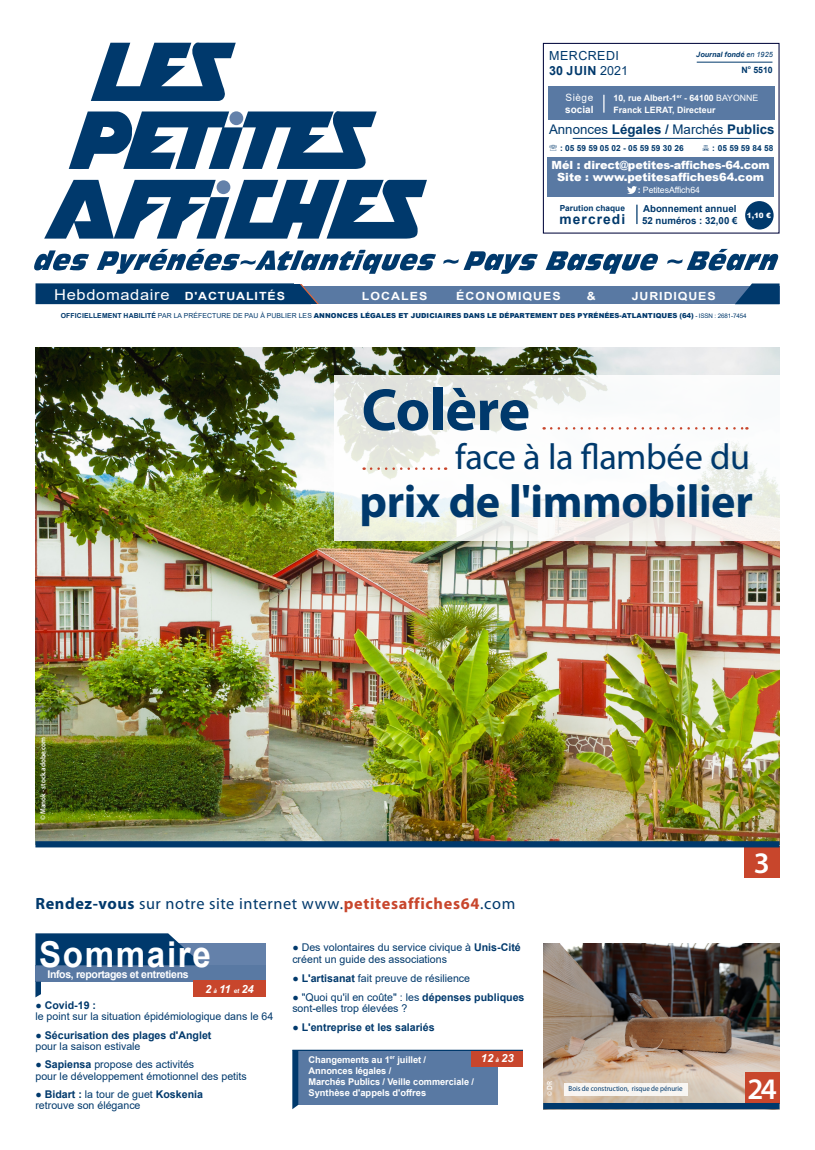
<style>
.page{position:relative;width:815px;height:1150px;background:#fff}
.page>*{position:absolute;margin:0;border:0;box-sizing:border-box;transform-origin:0 0}
.t1{font:700 60px "Myriad Pro";letter-spacing:-.01em;color:#00396c}
.t2{font:700 46.25px "Myriad Pro";letter-spacing:-.01em;color:#00396c}
.t3{font:36.25px "Myriad Pro";letter-spacing:-.015em;color:#00396c}
.t4{font:700 35.62px "Arial";letter-spacing:.05em;color:#fff;scale:.93 1}
.t5{font:600 29.88px "Myriad Pro";color:#fff}
.t6{font:700 22.5px "Arial";letter-spacing:.05em;color:#fff}
.t7{font:16.25px "Myriad Pro";letter-spacing:.03em;color:#00396c}
.t8{font:15px "Arial";letter-spacing:.04em;color:#fff;scale:1.1 1}
.t9{font:700 13.75px "Arial";letter-spacing:.08em;color:#00396c}
.t10{font:13.25px "Arial";color:#00396c}
.t11{font:12.5px "Arial";color:#00396c}
.t12{font:700 12.5px "Arial";color:#00396c}
.t13{font:900 11.25px/11.9px "Arial";letter-spacing:-.005em;color:#fff;text-align:center}
.t14{font:700 11.25px "Arial";letter-spacing:.085em;color:#fff;scale:1.1 1}
.t15{font:italic 700 11.25px "Arial";color:#fff}
.t16{font:italic 700 11.12px "Arial";color:#fff}
.t17{font:10.62px/11.2px "Arial";color:#00396c}
.t18{font:700 10.62px/11.2px "Arial";color:#00396c}
.t19{font:700 10.62px "Arial";letter-spacing:-.03em;color:#fff}
.t20{font:700 10px "Arial";color:#fff}
.t21{font:10px "Arial";letter-spacing:.06em;color:#fff}
.t22{font:700 9.75px/12.5px "Arial";color:#00396c}
.t23{font:700 9.38px/11.2px "Arial";letter-spacing:-.01em;color:#fff}
.t24{font:700 8.75px/12px "Arial";color:#fff}
.t25{font:8.75px "Arial";letter-spacing:-.01em;color:#fff}
.t26{font:700 8.75px "Arial";color:#00396c}
.t27{font:700 8.38px "Arial";color:#00396c}
.t28{font:7.5px "Myriad Pro";color:#00396c;scale:.93 1}
.t29{font:600 7.5px "Myriad Pro";color:#fff;scale:.93 1}
.t30{font:italic 700 7.25px "Arial";color:#00396c}
.t31{font:900 7.25px "Arial";color:#fff}
.t32{font:900 6.88px "Arial";letter-spacing:.015em;color:#00396c}
.s1{font-weight:400}
.s2{font-weight:700}
.s3{font-weight:700;font-size:11.25px}
.s4{font-weight:400;font-size:6.25px}
.s5{font-weight:700;color:#c8462c}
.s6{font-size:6.25px}
</style>
<div class="page">
<div style="left:291px;top:286px;width:489px;height:18px;background:#5979a3"></div>
<svg style="left:735px;top:283px;width:45px;height:21px"></svg>
<svg style="left:91px;top:43px;width:145px;height:58px"></svg>
<svg style="left:44px;top:180px;width:383px;height:59px"></svg>
<svg style="left:69px;top:111px;width:308px;height:58px"></svg>
<div style="left:229px;top:111px;width:14px;height:14px;background:#6481aa;border-radius:50%"></div>
<div style="left:217px;top:180px;width:13px;height:14px;background:#6481aa;border-radius:50%"></div>
<svg style="left:34px;top:250px;width:55px;height:20px"></svg>
<svg style="left:546px;top:251px;width:112px;height:23px"></svg>
<svg style="left:667px;top:249px;width:111px;height:21px"></svg>
<svg style="left:443px;top:251px;width:95px;height:23px"></svg>
<svg style="left:97px;top:249px;width:339px;height:25px"></svg>
<div style="left:543px;top:43px;width:237px;height:191px;border:1px solid #00063b"></div>
<div style="left:547px;top:157px;width:227px;height:40px;background:#5979a3"></div>
<div style="left:548px;top:86px;width:227px;height:34px;background:#5979a3"></div>
<svg style="left:636px;top:205px;width:2px;height:19px"></svg>
<hr style="left:697px;top:62px;width:75px;height:1px;background:#00396c">
<hr style="left:573px;top:138px;width:176px;height:1px;background:#00396c">
<svg style="left:603px;top:95px;width:2px;height:18px"></svg>
<svg style="left:627px;top:186px;width:9px;height:7px"></svg>
<div style="left:745px;top:201px;width:29px;height:29px;background:#00396c;border-radius:50%"></div>
<svg style="left:36px;top:283px;width:283px;height:22px;background:#134776"></svg>
<div style="left:311px;top:304px;width:19px;height:5px;background:#fff"></div>
<div style="left:35px;top:965px;width:231px;height:17px;background:#5979a3"></div>
<div style="left:295px;top:1050px;width:202px;height:55px;background:#5979a3"></div>
<svg style="left:35px;top:981px;width:6px;height:16px"></svg>
<div style="left:81px;top:943px;width:185px;height:22px;background:#6481aa"></div>
<svg style="left:35px;top:933px;width:168px;height:32px;background:#164978"></svg>
<svg style="left:292px;top:1051px;width:6px;height:58px"></svg>
<div style="left:193px;top:980px;width:73px;height:17px;background:#c8462c"></div>
<div style="left:472px;top:1050px;width:51px;height:16px;background:#c8462c"></div>
<hr style="left:292px;top:1050px;width:231px;height:1px;background:#00396c">
<img style="left:543px;top:943px;width:237px;height:160px">
<div style="left:564px;top:1082px;width:124px;height:13px;background:#f8f5f2"></div>
<img style="left:35px;top:347px;width:745px;height:494px">
<svg style="left:334px;top:375px;width:446px;height:165px"></svg>
<svg style="left:371px;top:464px;width:75px;height:6px"></svg>
<svg style="left:551px;top:427px;width:196px;height:3px"></svg>
<div style="left:745px;top:1072px;width:35px;height:31px;background:#c8462c"></div>
<div style="left:744px;top:846px;width:36px;height:31px;background:#c8462c"></div>
<div style="left:35px;top:841px;width:745px;height:6px;background:#00396c"></div>
<div style="left:543px;top:1103px;width:237px;height:6px;background:#00396c"></div>
<p class="t11" style="left:549px;top:47px;width:20px">Mercredi</p>
<p class="t12" style="left:549px;top:62px;width:33px">30 juin</p>
<p class="t11" style="left:600px;top:62px;width:29px">2021</p>
<p class="t24" style="left:613px;top:92px;width:146px">10, rue Albert-1<sup>er</sup> - 64100 <span class="s1">BAYONNE<br></span>Franck LERAT, Directeur</p>
<p class="t30" style="left:696px;top:50px;width:78px">Journal fondé <span class="s1">en 1925</span></p>
<p class="t26" style="left:741px;top:64px;width:33px">N<sup>o</sup> 5510</p>
<p class="t21" style="left:565px;top:90px;width:29px">Siège</p>
<p class="t20" style="left:565px;top:102px;width:30px">social</p>
<p class="t10" style="left:549px;top:120px;width:227px">Annonces <span class="s2">Légales /</span> Marchés <span class="s2">Publics</span></p>
<p class="t27" style="left:560px;top:142px;width:125px">: 05 59 59 05 02 - 05 59 59 30 26</p>
<p class="t27" style="left:712px;top:142px;width:63px">: 05 59 59 84 58</p>
<p class="t13" style="left:552px;top:159px;width:220px">Mél : direct@petites-affiches-64.com<br>Site : www.petitesaffiches64.com</p>
<p class="t25" style="left:638px;top:184px;width:64px"><span class="s2">:</span> PetitesAffich64</p>
<p class="t31" style="left:747px;top:210px;width:25px">1,10 €</p>
<p class="t27" style="left:560px;top:202px;width:67px">Parution chaque</p>
<p class="t9" style="left:559px;top:209px;width:67px">mercredi</p>
<p class="t22" style="left:642px;top:202px;width:97px">Abonnement annuel<br>52 numéros : 32,00 €</p>
<h3 class="t8" style="left:54px;top:285px;width:211px">Hebdomadaire <span class="s3">D'ACTUALITÉS</span></h3>
<p class="t14" style="left:362px;top:288px;width:61px">LOCALES</p>
<p class="t14" style="left:456px;top:288px;width:10px">économi</p>
<p class="t14" style="left:523px;top:288px;width:36px">queS</p>
<p class="t14" style="left:587px;top:288px;width:10px">&amp;</p>
<p class="t14" style="left:632px;top:288px;width:78px">juridiqueS</p>
<p class="t32" style="left:61px;top:311px;width:687px"><span class="s2">OFFICIELLEMENT HABILITÉ</span> <span class="s1">PAR LA PRÉFECTURE DE PAU à PUBLIER LES</span> ANNONCES LÉGALES ET JUDICIAIRES DANS LE DÉPARTEMENT DES PYRÉNÉES-ATLANTIQUES (64) <span class="s4">- ISSN : 2681-7454</span></p>
<p class="t29" style="left:38px;top:820px;width:91px;rotate:-90deg">© Manok - stock.adobe.com</p>
<h1 class="t1" style="left:362px;top:371px;width:170px">Colère</h1>
<h3 class="t3" style="left:455px;top:434px;width:296px">face à la flambée du</h3>
<h2 class="t2" style="left:360px;top:472px;width:395px">prix de l'immobilier</h2>
<h3 class="t5" style="left:754px;top:844px;width:18px">3</h3>
<h3 class="t7" style="left:35px;top:893px;width:481px"><span class="s2">Rendez-vous</span> sur notre site internet www.<span class="s5">petitesaffiches64</span>.com</h3>
<h3 class="t4" style="left:39px;top:929px;width:186px">Sommaire</h3>
<p class="t19" style="left:47px;top:967px;width:143px">Infos, reportages et entretiens</p>
<h3 class="t6" style="left:91px;top:938px;width:118px">Sommaire</h3>
<p class="t15" style="left:205px;top:981px;width:50px">2 <span class="s6">à</span> 11 <span class="s6">et</span> 24</p>
<p class="t17" style="left:35px;top:1000px;width:239px">● <span class="s2">Covid-19 :<br></span>le point sur la situation épidémiologique dans le 64</p>
<p class="t18" style="left:35px;top:1029px;width:178px"><span class="s1">●</span> Sécurisation des plages d'Anglet <span class="s1">pour la saison estivale</span></p>
<p class="t17" style="left:35px;top:1059px;width:213px">● <span class="s2">Sapiensa</span> propose des activités<br>pour le développement émotionnel des petits</p>
<p class="t17" style="left:35px;top:1088px;width:169px"><span class="s2">● Bidart :</span> la tour de guet <span class="s2">Koskenia </span>retrouve son élégance</p>
<p class="t17" style="left:292px;top:941px;width:230px;line-height:11.8px">● Des volontaires du service civique à <span class="s2">Unis-Cité </span>créent un guide des associations</p>
<p class="t17" style="left:292px;top:972px;width:179px">● <span class="s2">L'artisanat</span> fait preuve de résilience</p>
<p class="t17" style="left:292px;top:991px;width:234px;line-height:11.8px">● "Quoi qu'il en coûte" : les <span class="s2">dépenses publiques </span>sont-elles trop élevées ?</p>
<p class="t18" style="left:292px;top:1022px;width:144px"><span class="s1">●</span> L'entreprise et les salariés</p>
<p class="t16" style="left:481px;top:1051px;width:34px">12 <span class="s6">à</span> 23</p>
<p class="t23" style="left:309px;top:1054px;width:167px">Changements au 1<sup>er</sup> juillet /<br>Annonces légales /<br>Marchés Publics / Veille commerciale /<br>Synthèse d'appels d'offres</p>
<p class="t29" style="left:545px;top:1096px;width:17px;rotate:-90deg">© DR</p>
<p class="t28" style="left:569px;top:1084px;width:124px">Bois de construction, risque de pénurie</p>
<h3 class="t5" style="left:747px;top:1070px;width:31px">24</h3>
</div>
